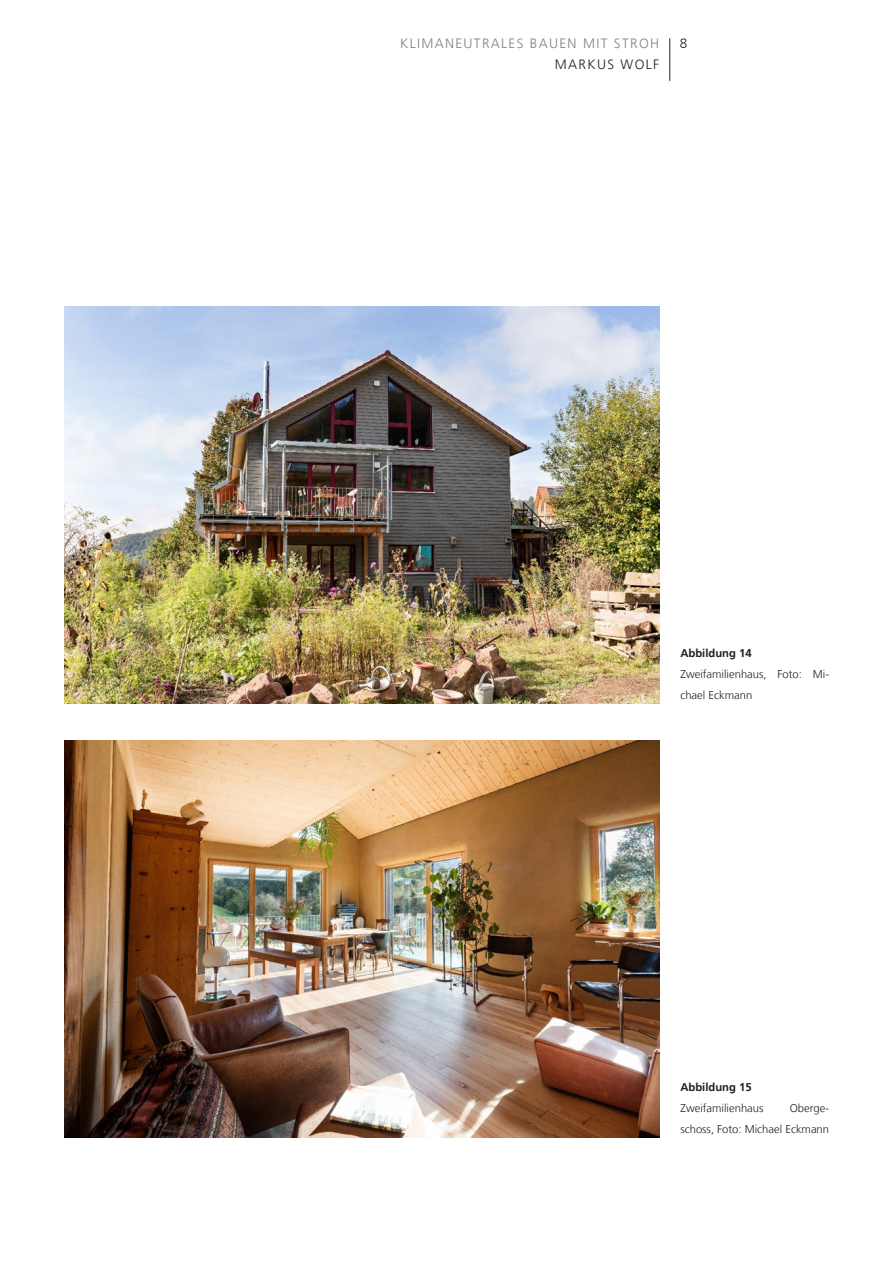
<style>
.page{position:relative;width:893px;height:1263px;background:#fff}
.page>*{position:absolute;margin:0;border:0;box-sizing:border-box;transform-origin:0 0}
.t1{font:300 13.5px "Frutiger LT";letter-spacing:.1em;color:#808285}
.t2{font:300 13.5px "Frutiger LT";letter-spacing:.1em;color:#231f20}
.t3{font:300 11.25px/21px "Frutiger LT";color:#231f20}
.t4{font:700 11.25px "Frutiger LT";color:#231f20}
</style>
<div class="page">
<img style="left:64px;top:307px;width:595px;height:397px">
<img style="left:64px;top:740px;width:595px;height:397px">
<hr style="left:669px;top:38px;width:1px;height:43px;background:#231f20">
<p class="t1" style="left:400px;top:36px;width:260px">KLIMANEUTRALES BAUEN MIT STROH</p>
<p class="t2" style="left:555px;top:57px;width:106px">MARKUS WOLF</p>
<p class="t2" style="left:680px;top:36px;width:9px">8</p>
<p class="t4" style="left:680px;top:646px;width:73px">Abbildung 14</p>
<p class="t3" style="left:680px;top:664px;width:150px">Zweifamilienhaus, Foto: Mi&shy;chael Eckmann</p>
<p class="t4" style="left:680px;top:1080px;width:73px">Abbildung 15</p>
<p class="t3" style="left:680px;top:1097px;width:85px">Zweifamilienhaus</p>
<p class="t3" style="left:680px;top:1097px;width:150px;text-align:right">Oberge-<br>schoss, Foto: Michael Eckmann</p>
</div>
